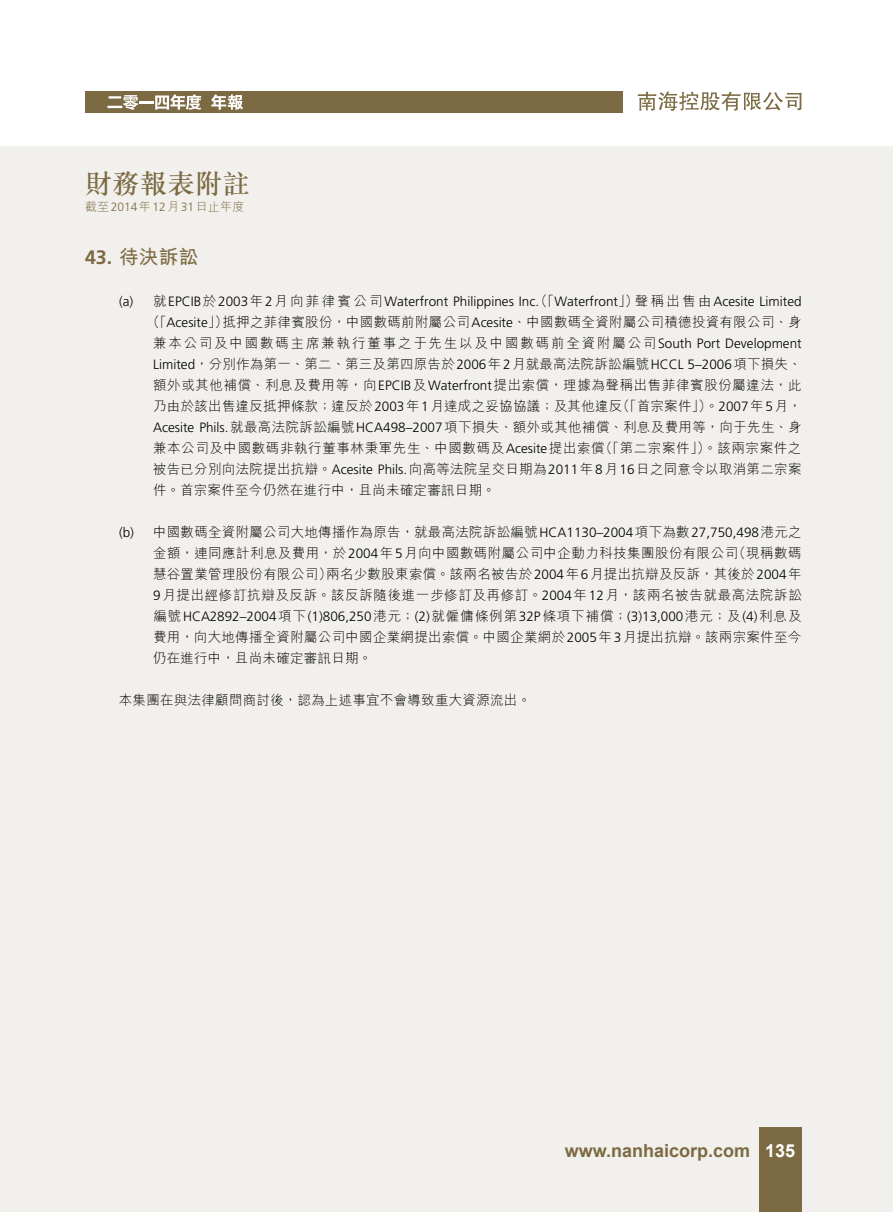
<style>
.page{position:relative;width:893px;height:1212px;background:#fff}
.page>*{position:absolute;margin:0;border:0;box-sizing:border-box;transform-origin:0 0}
.t1{font:500 27px "M Sung HK";letter-spacing:.02em;color:#7c6a42}
.t2{font:700 19.5px "M Hei HK";color:#7c6a42}
.t3{font:700 18px "Arial";color:#7c6a42}
.t4{font:300 13.5px/21px "M Hei HK";letter-spacing:.02em;color:#000;text-align:justify}
.t5{font:300 13.5px "Frutiger LT Std";color:#000}
.t6{font:300 12px "M Hei HK";letter-spacing:.02em;color:#7c6a42}
.s1{font-family:"Frutiger LT Std"}
.s2{font-family:"M Hei HK"}
.s3{color:#fff}
</style>
<div class="page">
<div style="left:0;top:147px;width:893px;height:1065px;background:#f2f0ec"></div>
<div style="left:85px;top:92px;width:538px;height:21px;background:#7c6a42"></div>
<svg style="left:638px;top:92px;width:164px;height:19px"></svg>
<svg style="left:107px;top:94px;width:94px;height:16px"></svg>
<svg style="left:211px;top:94px;width:32px;height:16px"></svg>
<div style="left:759px;top:1127px;width:42px;height:85px;background:#7c6a42"></div>
<h1 class="t1" style="left:85px;top:165px;width:166px">財務報表附註</h1>
<p class="t6" style="left:85px;top:200px;width:161px">截至<span class="s1">2014</span>年<span class="s1">12</span>月<span class="s1">31</span>日止年度</p>
<h2 class="t2" style="left:85px;top:243px;width:115px"><span class="s1">43.</span> 待決訴訟</h2>
<p class="t5" style="left:119px;top:294px;width:684px">(a) <span class="s2">就</span>EPCIB<span class="s2">於</span>2003<span class="s2">年</span>2<span class="s2">月向菲律賓公司</span>Waterfront Philippines Inc<span class="s2">（</span>.<span class="s2">「</span>Waterfront<span class="s2">」）聲稱出售由</span>Acesite Limited</p>
<p class="t4" style="left:153px;top:311px;width:650px;text-indent:-7px">（「<span class="s1">Acesite</span>」）抵押之菲律賓股份，中國數碼前附屬公司<span class="s1">Acesite</span>、中國數碼全資附屬公司積德投資有限公司、身兼本公司及中國數碼主席兼執行董事之于先生以及中國數碼前全資附屬公司<span class="s1">South Port Development Limited</span>，分別作為第一、第二、第三及第四原告於<span class="s1">2006</span>年<span class="s1">2</span>月就最高法院訴訟編號<span class="s1">HCCL 5–2006</span>項下損失、額外或其他補償、利息及費用等，向<span class="s1">EPCIB</span>及<span class="s1">Waterfront</span>提出索償，理據為聲稱出售菲律賓股份屬違法，此乃由於該出售違反抵押條款；違反於<span class="s1">2003</span>年<span class="s1">1</span>月達成之妥協協議；及其他違反（「首宗案件」）。<span class="s1">2007</span>年<span class="s1">5</span>月，<span class="s1">Acesite Phils.</span>就最高法院訴訟編號<span class="s1">HCA498–2007</span>項下損失、額外或其他補償、利息及費用等，向于先生、身兼本公司及中國數碼非執行董事林秉軍先生、中國數碼及<span class="s1">Acesite</span>提出索償（「第二宗案件」）。該兩宗案件之被告已分別向法院提出抗辯。<span class="s1">Acesite Phils.</span>向高等法院呈交日期為<span class="s1">2011</span>年<span class="s1">8</span>月<span class="s1">16</span>日之同意令以取消第二宗案件。首宗案件至今仍然在進行中，且尚未確定審訊日期。</p>
<p class="t4" style="left:153px;top:521px;width:650px;text-indent:-34px"><span class="s1">(b)</span> 中國數碼全資附屬公司大地傳播作為原告，就最高法院訴訟編號<span class="s1">HCA1130–2004</span>項下為數<span class="s1">27,750,498</span>港元之金額，連同應計利息及費用，於<span class="s1">2004</span>年<span class="s1">5</span>月向中國數碼附屬公司中企動力科技集團股份有限公司（現稱數碼慧谷置業管理股份有限公司）兩名少數股東索償。該兩名被告於<span class="s1">2004</span>年<span class="s1">6</span>月提出抗辯及反訴，其後於<span class="s1">2004</span>年<span class="s1">9</span>月提出經修訂抗辯及反訴。該反訴隨後進一步修訂及再修訂。<span class="s1">2004</span>年<span class="s1">12</span>月，該兩名被告就最高法院訴訟</p>
<p class="t5" style="left:153px;top:609px;width:650px"><span class="s2">編號</span>HCA2892–2004<span class="s2">項下</span>(1)806,250<span class="s2">港元；</span>(2)<span class="s2">就僱傭條例第</span>32P<span class="s2">條項下補償；</span>(3)13,000<span class="s2">港元；及</span>(4)<span class="s2">利息及</span></p>
<p class="t4" style="left:153px;top:626px;width:650px">費用，向大地傳播全資附屬公司中國企業網提出索償。中國企業網於<span class="s1">2005</span>年<span class="s1">3</span>月提出抗辯。該兩宗案件至今仍在進行中，且尚未確定審訊日期。</p>
<p class="t4" style="left:119px;top:689px;width:414px">本集團在與法律顧問商討後，認為上述事宜不會導致重大資源流出。</p>
<h3 class="t3" style="left:565px;top:1138px;width:232px">www.nanhaicorp.com <span class="s3">135</span></h3>
</div>
